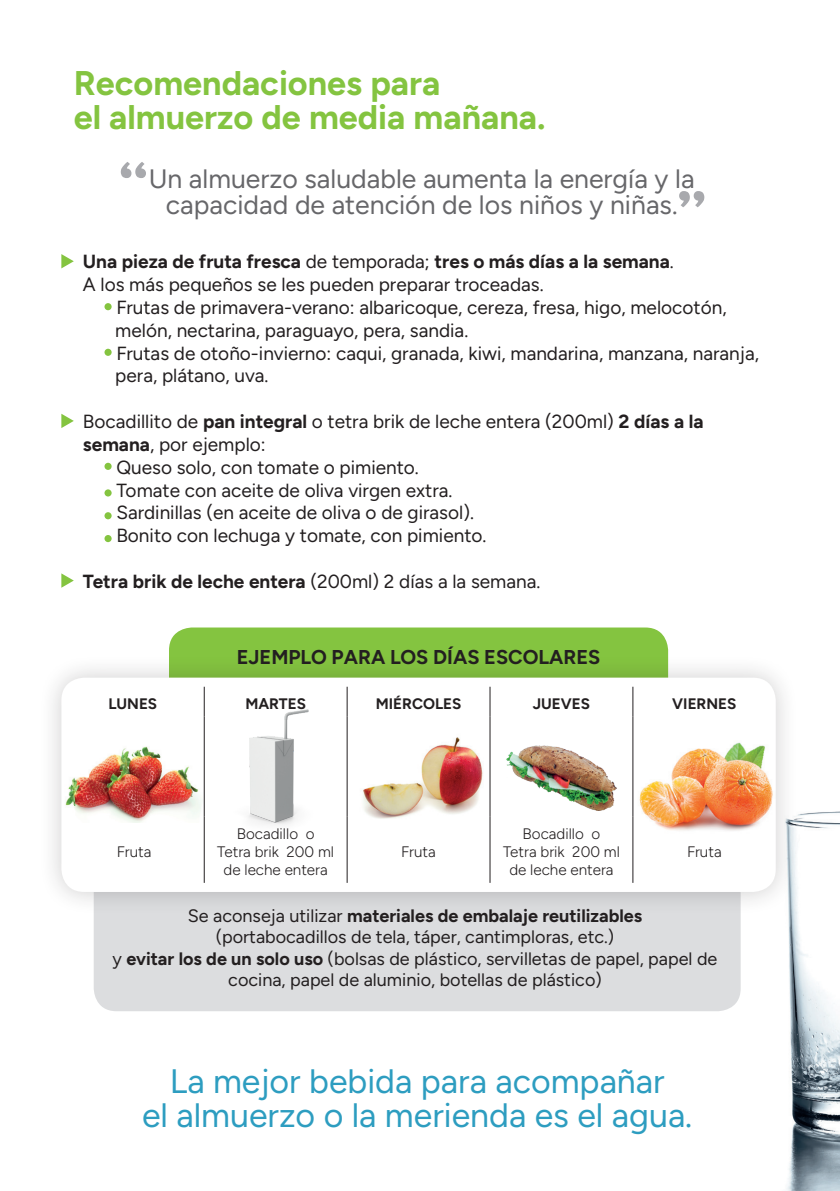
<style>
.page{position:relative;width:840px;height:1191px;background:#fff}
.page>*{position:absolute;margin:0;border:0;box-sizing:border-box;transform-origin:0 0}
.t1{font:700 34.2px/34.2px "Figtree";color:#84c440}
.t2{font:33.8px/33.8px "Figtree";color:#2d9dc0;text-align:center}
.t3{font:26.6px/26.6px "Figtree";color:#67676a;text-align:center}
.t4{font:700 20px "Figtree";color:#231f20}
.t5{font:19px/22.8px "Figtree";color:#231f20}
.t6{font:700 19px "Figtree";color:#231f20}
.t7{font:18px/21.6px "Figtree";color:#231f20;text-align:center}
.t8{font:300 15.2px/18.2px "Figtree";color:#231f20;text-align:center}
.t9{font:700 15.2px "Figtree";color:#231f20}
.s1{font-weight:700}
.s2{font-weight:400}
</style>
<div class="page">
<svg style="left:61px;top:254px;width:13px;height:14px"></svg>
<div style="left:104px;top:303px;width:8px;height:7px;background:#84c440;border-radius:50%"></div>
<div style="left:104px;top:349px;width:8px;height:7px;background:#84c440;border-radius:50%"></div>
<svg style="left:61px;top:414px;width:13px;height:14px"></svg>
<div style="left:104px;top:463px;width:8px;height:7px;background:#84c440;border-radius:50%"></div>
<div style="left:104px;top:489px;width:8px;height:7px;background:#84c440;border-radius:50%"></div>
<div style="left:104px;top:512px;width:8px;height:7px;background:#84c440;border-radius:50%"></div>
<div style="left:104px;top:535px;width:8px;height:7px;background:#84c440;border-radius:50%"></div>
<svg style="left:61px;top:573px;width:13px;height:15px"></svg>
<div style="left:169px;top:627px;width:498px;height:75px;background:#84c440;border-radius:23px"></div>
<div style="left:94px;top:871px;width:646px;height:140px;background:#dcdddf;border-radius:23px"></div>
<div style="left:37px;top:653px;width:762px;height:262px;background:#231f20;opacity:.22"></div>
<div style="left:61px;top:677px;width:714px;height:215px;background:#fff;border-radius:23px"></div>
<hr style="left:204px;top:686px;width:1px;height:30px;background:#231f20">
<hr style="left:346px;top:686px;width:1px;height:30px;background:#231f20">
<hr style="left:489px;top:686px;width:1px;height:30px;background:#231f20">
<hr style="left:632px;top:686px;width:1px;height:30px;background:#231f20">
<hr style="left:204px;top:716px;width:1px;height:100px;background:#231f20">
<hr style="left:346px;top:716px;width:1px;height:100px;background:#231f20">
<hr style="left:489px;top:716px;width:1px;height:100px;background:#231f20">
<hr style="left:204px;top:816px;width:1px;height:67px;background:#231f20">
<hr style="left:346px;top:816px;width:1px;height:67px;background:#231f20">
<hr style="left:489px;top:816px;width:1px;height:67px;background:#231f20">
<hr style="left:632px;top:816px;width:1px;height:67px;background:#231f20">
<img style="left:632px;top:694px;width:143px;height:148px">
<img style="left:61px;top:742px;width:140px;height:80px">
<img style="left:363px;top:737px;width:120px;height:82px">
<img style="left:506px;top:745px;width:111px;height:65px">
<svg style="left:121px;top:162px;width:25px;height:16px"></svg>
<svg style="left:679px;top:191px;width:25px;height:16px"></svg>
<img style="left:248px;top:709px;width:61px;height:116px">
<img style="left:769px;top:720px;width:70px;height:471px">
<h1 class="t1" style="left:74px;top:66px;width:473px">Recomendaciones para<br>el almuerzo de media mañana.</h1>
<h3 class="t3" style="left:149px;top:165px;width:547px">Un almuerzo saludable aumenta la energía y la capacidad de atención de los niños y niñas.</h3>
<p class="t5" style="left:83px;top:250px;width:592px"><span class="s1">Una pieza de fruta fresca</span> de temporada; <span class="s1">tres o más días a la semana</span>.<br>A los más pequeños se les pueden preparar troceadas.</p>
<p class="t5" style="left:115px;top:296px;width:645px">Frutas de primavera-verano: albaricoque, cereza, fresa, higo, melocotón, melón, nectarina, paraguayo, pera, sandia.<br>Frutas de otoño-invierno: caqui, granada, kiwi, mandarina, manzana, naranja, pera, plátano, uva.</p>
<p class="t5" style="left:83px;top:410px;width:621px">Bocadillito de <span class="s1">pan integral</span> o tetra brik de leche entera (200ml) <span class="s1">2 días a la</span></p>
<p class="t5" style="left:83px;top:433px;width:184px"><span class="s1">semana</span>, por ejemplo:</p>
<p class="t5" style="left:116px;top:455px;width:304px">Queso solo, con tomate o pimiento.</p>
<p class="t5" style="left:116px;top:478px;width:337px">Tomate con aceite de oliva virgen extra.</p>
<p class="t5" style="left:116px;top:501px;width:359px">Sardinillas (en aceite de oliva o de girasol).</p>
<p class="t5" style="left:116px;top:524px;width:371px">Bonito con lechuga y tomate, con pimiento.</p>
<p class="t6" style="left:83px;top:569px;width:459px">Tetra brik de leche entera <span class="s2">(200ml) 2 días a la semana.</span></p>
<p class="t4" style="left:237px;top:645px;width:365px">EJEMPLO PARA LOS DÍAS ESCOLARES</p>
<p class="t9" style="left:108px;top:694px;width:50px">LUNES</p>
<p class="t9" style="left:245px;top:694px;width:62px">MARTES</p>
<p class="t9" style="left:375px;top:694px;width:87px">MIÉRCOLES</p>
<p class="t9" style="left:532px;top:694px;width:59px">JUEVES</p>
<p class="t9" style="left:672px;top:694px;width:66px">VIERNES</p>
<p class="t8" style="left:117px;top:842px;width:36px">Fruta</p>
<p class="t8" style="left:217px;top:824px;width:118px">Bocadillo o<br>Tetra brik 200 ml de leche entera</p>
<p class="t8" style="left:401px;top:842px;width:36px">Fruta</p>
<p class="t8" style="left:502px;top:824px;width:118px">Bocadillo o<br>Tetra brik 200 ml de leche entera</p>
<p class="t8" style="left:686px;top:842px;width:36px">Fruta</p>
<p class="t7" style="left:113px;top:904px;width:606px">Se aconseja utilizar <span class="s1">materiales de embalaje reutilizables<br></span>(portabocadillos de tela, táper, cantimploras, etc.)<br>y <span class="s1">evitar los de un solo uso</span> (bolsas de plástico, servilletas de papel, papel de cocina, papel de aluminio, botellas de plástico)</p>
<h2 class="t2" style="left:142px;top:1064px;width:551px">La mejor bebida para acompañar<br>el almuerzo o la merienda es el agua.</h2>
</div>
